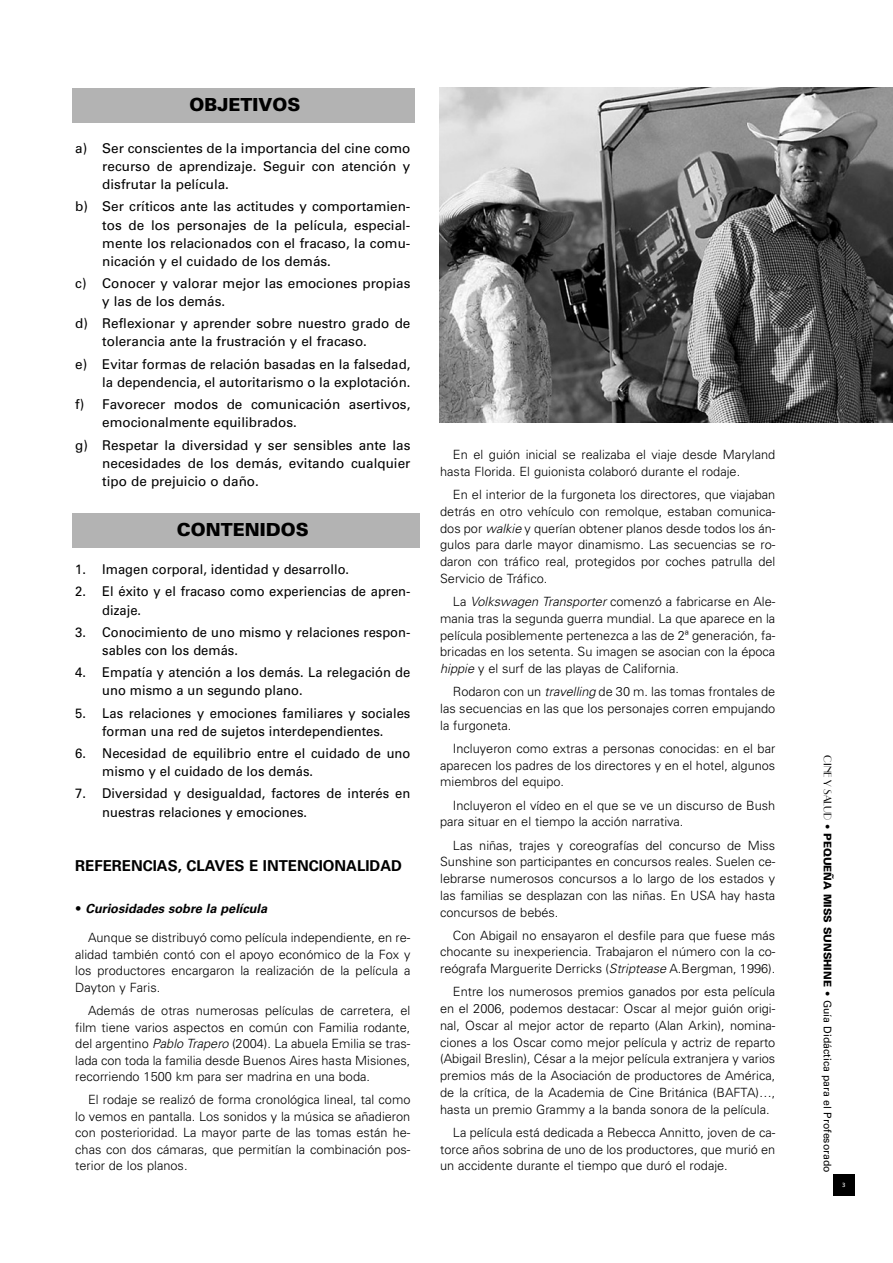
<style>
.page{position:relative;width:893px;height:1263px;background:#fff}
.page>*{position:absolute;margin:0;border:0;box-sizing:border-box;transform-origin:0 0}
.t1{font:900 18px "Univers";color:#000}
.t2{font:700 15px "Univers";color:#000}
.t3{font:13.5px/18px "Univers";color:#000;text-align:justify}
.t4{font:13.5px/18px "Univers";color:#000;scale:.96 1}
.t5{font:300 12.75px/16.8px "Univers";color:#000;text-align:justify}
.t6{font:italic 700 12.75px "Univers";color:#000}
.t7{font:10.5px "Univers";color:#000}
.t8{font:6px "Frutiger";color:#fff}
.s1{font-weight:300;font-style:normal}
.s2{font-style:italic}
.s3{font-family:"Parisian"}
.s4{font-weight:900}
</style>
<div class="page">
<div style="left:72px;top:88px;width:343px;height:35px;background:#b3b3b3"></div>
<div style="left:72px;top:513px;width:347px;height:34px;background:#b3b3b3"></div>
<div style="left:833px;top:1174px;width:21px;height:21px;background:#000"></div>
<img style="left:439px;top:87px;width:454px;height:336px">
<h1 class="t1" style="left:189px;top:97px;width:112px">OBJETIVOS</h1>
<p class="t3" style="left:102px;top:140px;width:310px;text-indent:-27px">a) Ser conscientes de la importancia del cine como recurso de aprendizaje. Seguir con atención y disfrutar la película.</p>
<p class="t3" style="left:102px;top:199px;width:310px;text-indent:-27px">b) Ser críticos ante las actitudes y comportamien&shy;tos de los personajes de la película, especial&shy;mente los relacionados con el fracaso, la comu&shy;nicación y el cuidado de los demás.</p>
<p class="t3" style="left:102px;top:275px;width:310px;text-indent:-27px">c) Conocer y valorar mejor las emociones propias y las de los demás.</p>
<p class="t3" style="left:102px;top:316px;width:310px;text-indent:-27px">d) Reflexionar y aprender sobre nuestro grado de tolerancia ante la frustración y el fracaso.</p>
<p class="t3" style="left:75px;top:356px;width:337px;text-align:right">e) Evitar formas de relación basadas en la falsedad, la dependencia, el autoritarismo o la explotación.</p>
<p class="t3" style="left:102px;top:397px;width:310px;text-indent:-27px">f) Favorecer modos de comunicación asertivos, emocionalmente equilibrados.</p>
<p class="t3" style="left:102px;top:437px;width:310px;text-indent:-27px">g) Respetar la diversidad y ser sensibles ante las necesidades de los demás, evitando cualquier tipo de prejuicio o daño.</p>
<h1 class="t1" style="left:177px;top:523px;width:133px">CONTENIDOS</h1>
<p class="t4" style="left:75px;top:562px;width:287px">1. Imagen corporal, identidad y desarrollo.</p>
<p class="t4" style="left:102px;top:584px;width:322px;text-indent:-27px">2. El éxito y el fracaso como experiencias de apren&shy;dizaje.</p>
<p class="t4" style="left:102px;top:624px;width:322px;text-indent:-27px">3. Conocimiento de uno mismo y relaciones respon&shy;sables con los demás.</p>
<p class="t4" style="left:102px;top:665px;width:322px;text-indent:-27px">4. Empatía y atención a los demás. La relegación de uno mismo a un segundo plano.</p>
<p class="t4" style="left:75px;top:705px;width:351px;text-align:center">5. Las relaciones y emociones familiares y sociales forman una red de sujetos interdependientes.</p>
<p class="t4" style="left:102px;top:745px;width:322px;text-indent:-27px">6. Necesidad de equilibrio entre el cuidado de uno mismo y el cuidado de los demás.</p>
<p class="t4" style="left:102px;top:786px;width:322px;text-indent:-27px">7. Diversidad y desigualdad, factores de interés en nuestras relaciones y emociones.</p>
<p class="t2" style="left:75px;top:860px;width:328px">REFERENCIAS, CLAVES E INTENCIONALIDAD</p>
<p class="t6" style="left:75px;top:904px;width:196px"><span class="s1">•</span> Curiosidades sobre la película</p>
<p class="t5" style="left:75px;top:931px;width:337px;text-indent:13px">Aunque se distribuyó como película independiente, en re&shy;alidad también contó con el apoyo económico de la Fox y los productores encargaron la realización de la película a Dayton y Faris.</p>
<p class="t5" style="left:75px;top:1003px;width:337px;text-indent:13px">Además de otras numerosas películas de carretera, el film tiene varios aspectos en común con Familia rodante, del argentino <span class="s2">Pablo Trapero</span> (2004). La abuela Emilia se tras&shy;lada con toda la familia desde Buenos Aires hasta Misiones, recorriendo 1500 km para ser madrina en una boda.</p>
<p class="t5" style="left:75px;top:1092px;width:337px;text-indent:13px">El rodaje se realizó de forma cronológica lineal, tal como lo vemos en pantalla. Los sonidos y la música se añadieron con posterioridad. La mayor parte de las tomas están he&shy;chas con dos cámaras, que permitían la combinación pos&shy;terior de los planos.</p>
<p class="t5" style="left:440px;top:447px;width:337px;text-indent:13px">En el guión inicial se realizaba el viaje desde Maryland hasta Florida. El guionista colaboró durante el rodaje.</p>
<p class="t5" style="left:440px;top:487px;width:337px;text-indent:13px">En el interior de la furgoneta los directores, que viajaban detrás en otro vehículo con remolque, estaban comunica&shy;dos por <span class="s2">walkie</span> y querían obtener planos desde todos los án&shy;gulos para darle mayor dinamismo. Las secuencias se ro&shy;daron con tráfico real, protegidos por coches patrulla del Servicio de Tráfico.</p>
<p class="t5" style="left:440px;top:594px;width:337px;text-indent:13px">La <span class="s2">Volkswagen Transporter</span> comenzó a fabricarse en Ale&shy;mania tras la segunda guerra mundial. La que aparece en la película posiblemente pertenezca a las de 2ª generación, fa&shy;bricadas en los setenta. Su imagen se asocian con la época <span class="s2">hippie</span> y el surf de las playas de California.</p>
<p class="t5" style="left:440px;top:684px;width:337px;text-indent:13px">Rodaron con un <span class="s2">travelling</span> de 30 m. las tomas frontales de las secuencias en las que los personajes corren empujando la furgoneta.</p>
<p class="t5" style="left:440px;top:741px;width:337px;text-indent:13px">Incluyeron como extras a personas conocidas: en el bar aparecen los padres de los directores y en el hotel, algunos miembros del equipo.</p>
<p class="t5" style="left:440px;top:798px;width:337px;text-indent:13px">Incluyeron el vídeo en el que se ve un discurso de Bush para situar en el tiempo la acción narrativa.</p>
<p class="t5" style="left:440px;top:838px;width:337px;text-indent:13px">Las niñas, trajes y coreografías del concurso de Miss Sunshine son participantes en concursos reales. Suelen ce&shy;lebrarse numerosos concursos a lo largo de los estados y las familias se desplazan con las niñas. En USA hay hasta concursos de bebés.</p>
<p class="t5" style="left:440px;top:928px;width:337px;text-indent:13px">Con Abigail no ensayaron el desfile para que fuese más chocante su inexperiencia. Trabajaron el número con la co&shy;reógrafa Marguerite Derricks (<span class="s2">Striptease</span> A.Bergman, 1996).</p>
<p class="t5" style="left:440px;top:985px;width:337px;text-indent:13px">Entre los numerosos premios ganados por esta película en el 2006, podemos destacar: Oscar al mejor guión origi&shy;nal, Oscar al mejor actor de reparto (Alan Arkin), nomina&shy;ciones a los Oscar como mejor película y actriz de reparto (Abigail Breslin), César a la mejor película extranjera y varios premios más de la Asociación de productores de América, de la crítica, de la Academia de Cine Británica (BAFTA)…, hasta un premio Grammy a la banda sonora de la película.</p>
<p class="t5" style="left:440px;top:1125px;width:337px;text-indent:13px">La película está dedicada a Rebecca Annitto, joven de ca&shy;torce años sobrina de uno de los productores, que murió en un accidente durante el tiempo que duró el rodaje.</p>
<p class="t7" style="left:831px;top:755px;width:419px;rotate:90deg"><span class="s3">CINE Y SALUD</span> <span class="s4">• PEQUEÑA MISS SUNSHINE •</span> Guía Didáctica para el Profesorado</p>
<p class="t8" style="left:842px;top:1182px;width:5px">3</p>
</div>
